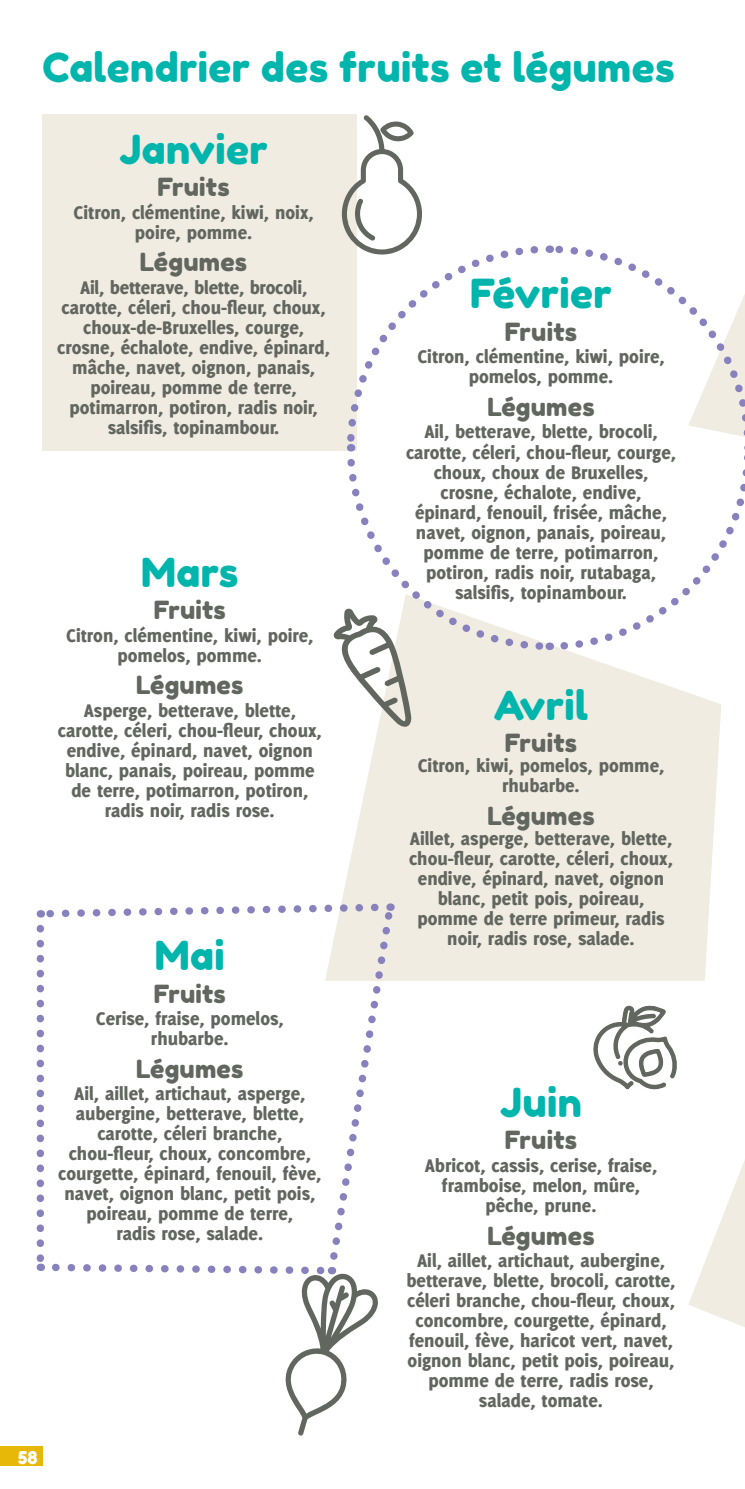
<style>
.page{position:relative;width:745px;height:1489px;background:#fff}
.page>*{position:absolute;margin:0;border:0;box-sizing:border-box;transform-origin:0 0}
.t1{font:40px/82.2px "Fredoka One";letter-spacing:.01em;color:#00b5ac}
.t2{font:25px "Fredoka One";letter-spacing:.01em;color:#61665f}
.t3{font:800 20px/20px "Delicious";color:#61665f;text-align:center}
.t4{font:17.5px "Fredoka One";color:#fff}
</style>
<div class="page">
<div style="left:0;top:1446px;width:42px;height:19px;background:#e8b809"></div>
<div style="left:43px;top:115px;width:314px;height:336px;background:#f1ece2"></div>
<div style="left:342px;top:726px;width:378px;height:254px;background:#f1ece2"></div>
<svg style="left:333px;top:115px;width:412px;height:611px"></svg>
<svg style="left:37px;top:899px;width:360px;height:536px"></svg>
<svg style="left:593px;top:1005px;width:84px;height:85px"></svg>
<svg style="left:688px;top:1162px;width:56px;height:165px"></svg>
<h1 class="t1" style="left:119px;top:26px;width:556px;text-indent:-77px">Calendrier des fruits et légumes<br>Janvier</h1>
<p class="t2" style="left:157px;top:172px;width:74px">Fruits</p>
<p class="t3" style="left:73px;top:202px;width:241px">Citron, clémentine, kiwi, noix, poire, pomme.</p>
<p class="t2" style="left:140px;top:247px;width:109px">Légumes</p>
<p class="t3" style="left:57px;top:277px;width:274px">Ail, betterave, blette, brocoli, carotte, céleri, chou-fleur, choux, choux-de-Bruxelles, courge, crosne, échalote, endive, épinard, mâche, navet, oignon, panais, poireau, pomme de terre, potimarron, potiron, radis noir, salsifis, topinambour.</p>
<h1 class="t1" style="left:470px;top:252px;width:143px">Février</h1>
<p class="t2" style="left:504px;top:316px;width:74px">Fruits</p>
<p class="t3" style="left:417px;top:346px;width:248px">Citron, clémentine, kiwi, poire, pomelos, pomme.</p>
<p class="t2" style="left:487px;top:391px;width:109px">Légumes</p>
<p class="t3" style="left:406px;top:421px;width:271px">Ail, betterave, blette, brocoli, carotte, céleri, chou-fleur, courge, choux, choux de Bruxelles, crosne, échalote, endive, épinard, fenouil, frisée, mâche, navet, oignon, panais, poireau, pomme de terre, potimarron, potiron, radis noir, rutabaga,</p>
<h1 class="t1" style="left:141px;top:531px;width:98px">Mars</h1>
<p class="t3" style="left:455px;top:581px;width:173px">salsifis, topinambour.</p>
<p class="t2" style="left:154px;top:595px;width:74px">Fruits</p>
<p class="t3" style="left:66px;top:625px;width:248px">Citron, clémentine, kiwi, poire, pomelos, pomme.</p>
<p class="t2" style="left:136px;top:670px;width:109px">Légumes</p>
<p class="t3" style="left:58px;top:700px;width:265px">Asperge, betterave, blette, carotte, céleri, chou-fleur, choux, endive, épinard, navet, oignon blanc, panais, poireau, pomme de terre, potimarron, potiron, radis noir, radis rose.</p>
<h1 class="t1" style="left:493px;top:663px;width:96px">Avril</h1>
<p class="t2" style="left:504px;top:727px;width:74px">Fruits</p>
<p class="t3" style="left:417px;top:755px;width:248px">Citron, kiwi, pomelos, pomme, rhubarbe.</p>
<p class="t2" style="left:487px;top:800px;width:109px">Légumes</p>
<p class="t3" style="left:409px;top:827px;width:265px">Aillet, asperge, betterave, blette, chou-fleur, carotte, céleri, choux, endive, épinard, navet, oignon blanc, petit pois, poireau, pomme de terre primeur, radis noir, radis rose, salade.</p>
<h1 class="t1" style="left:155px;top:914px;width:71px">Mai</h1>
<p class="t2" style="left:154px;top:978px;width:74px">Fruits</p>
<p class="t3" style="left:96px;top:1008px;width:189px">Cerise, fraise, pomelos, rhubarbe.</p>
<p class="t2" style="left:136px;top:1053px;width:109px">Légumes</p>
<p class="t3" style="left:58px;top:1083px;width:265px">Ail, aillet, artichaut, asperge, aubergine, betterave, blette, carotte, céleri branche, chou-fleur, choux, concombre, courgette, épinard, fenouil, fève, navet, oignon blanc, petit pois, poireau, pomme de terre,<br>radis rose, salade.</p>
<h1 class="t1" style="left:499px;top:1060px;width:83px">Juin</h1>
<p class="t2" style="left:504px;top:1125px;width:74px">Fruits</p>
<p class="t3" style="left:424px;top:1155px;width:234px">Abricot, cassis, cerise, fraise, framboise, melon, mûre, pêche, prune.</p>
<p class="t2" style="left:487px;top:1220px;width:109px">Légumes</p>
<p class="t3" style="left:406px;top:1250px;width:270px">Ail, aillet, artichaut, aubergine, betterave, blette, brocoli, carotte, céleri branche, chou-fleur, choux, concombre, courgette, épinard, fenouil, fève, haricot vert, navet, oignon blanc, petit pois, poireau, pomme de terre, radis rose, salade, tomate.</p>
<p class="t4" style="left:18px;top:1446px;width:21px">58</p>
</div>
